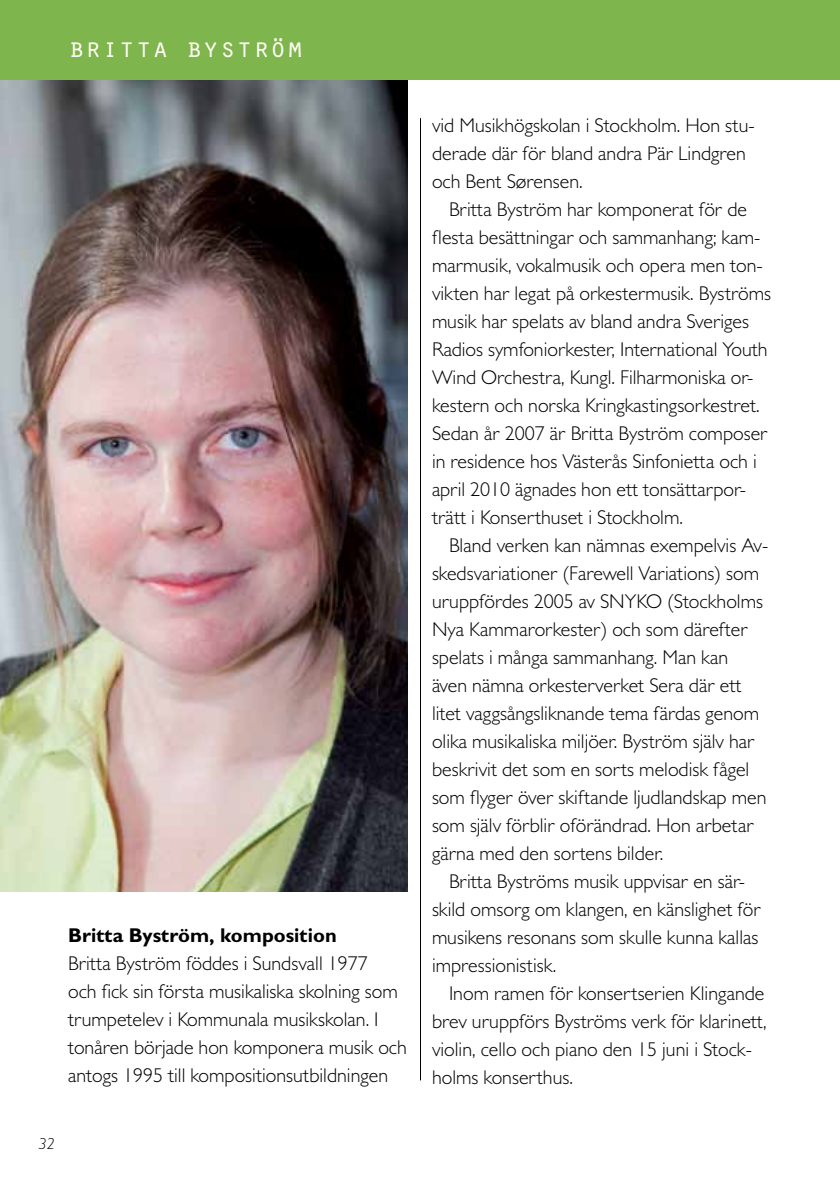
<style>
.page{position:relative;width:840px;height:1191px;background:#fff}
.page>*{position:absolute;margin:0;border:0;box-sizing:border-box;transform-origin:0 0}
.t1{font:28px "Orator Std";color:#fffef6}
.t2{font:300 20px/28px "Gill Sans MT Pro";color:#000}
.t3{font:700 20px "Gill Sans MT Pro";color:#000}
.t4{font:italic 300 16px "Gill Sans MT Pro";color:#000}
</style>
<div class="page">
<img style="left:0;top:79px;width:408px;height:812px">
<div style="left:0;top:0;width:839px;height:79px;background:#7eb54c"></div>
<hr style="left:420px;top:118px;width:1px;height:962px;background:#000">
<h1 class="t1" style="left:68px;top:27px;width:237px">britta byström</h1>
<p class="t3" style="left:68px;top:922px;width:270px">Britta Byström, komposition</p>
<p class="t2" style="left:68px;top:948px;width:340px">Britta Byström föddes i Sundsvall 1977<br>och fick sin första musikaliska skolning som trumpetelev i Kommunala musikskolan. I tonåren började hon komponera musik och antogs 1995 till kompositionsutbildningen</p>
<p class="t4" style="left:38px;top:1134px;width:18px">32</p>
<p class="t2" style="left:432px;top:111px;width:322px">vid Musikhögskolan i Stockholm. Hon stu&shy;derade där för bland andra Pär Lindgren och Bent Sørensen.</p>
<p class="t2" style="left:432px;top:195px;width:340px;text-indent:17px">Britta Byström har komponerat för de flesta besättningar och sammanhang; kam&shy;marmusik, vokalmusik och opera men ton&shy;vikten har legat på orkestermusik. Byströms musik har spelats av bland andra Sveriges Radios symfoniorkester, I nternational Youth Wind Orchestra, Kungl. Filharmoniska or&shy;kestern och norska Kringkastingsorkestret.<br>Sedan år 2007 är Britta Byström composer in residence hos Västerås Sinfonietta och i april 2010 ägnades hon ett tonsättarpor&shy;trätt i Konserthuset i Stockholm.</p>
<p class="t2" style="left:432px;top:531px;width:337px;text-indent:17px">Bland verken kan nämnas exempelvis Av&shy;skedsvariationer (Farewell Variations) som uruppfördes 2005 av SNYKO (Stockholms Nya Kammarorkester) och som därefter spelats i många sammanhang. Man kan även nämna orkesterverket Sera där ett litet vaggsångsliknande tema färdas genom olika musikaliska miljöer. Byström själv har beskrivit det som en sorts melodisk fågel som flyger över skiftande ljudlandskap men som själv förblir oförändrad. Hon arbetar gärna med den sortens bilder.</p>
<p class="t2" style="left:432px;top:867px;width:330px;text-indent:17px">Britta Byströms musik uppvisar en sär&shy;skild omsorg om klangen, en känslighet för musikens resonans som skulle kunna kallas impressionistisk.</p>
<p class="t2" style="left:432px;top:979px;width:336px;text-indent:17px">I nom ramen för konsertserien Klingande brev uruppförs Byströms verk för klarinett, violin, cello och piano den 15 juni i Stock&shy;holms konserthus.</p>
</div>
